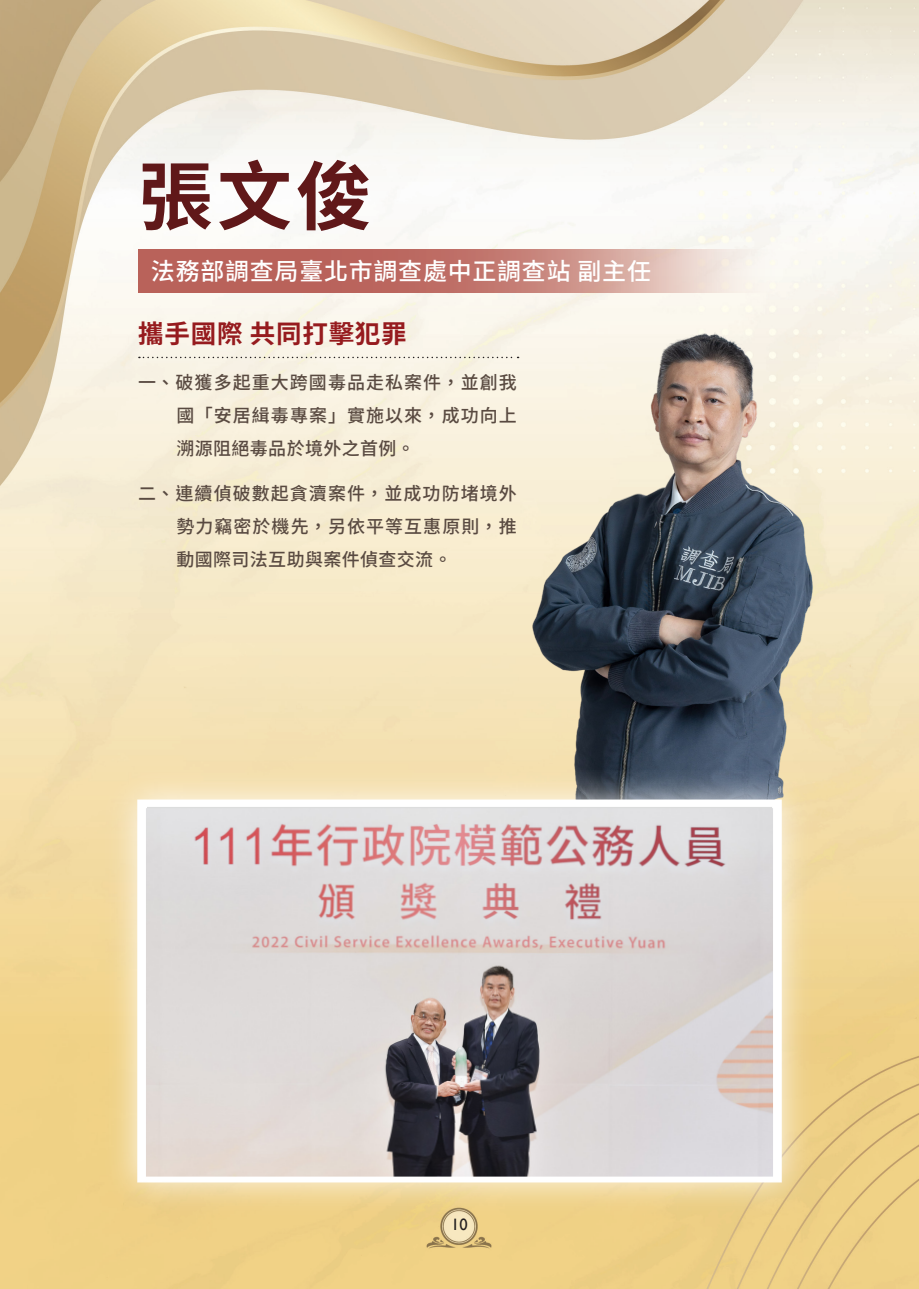
<style>
.page{position:relative;width:919px;height:1289px;background:#fff}
.page>*{position:absolute;margin:0;border:0;box-sizing:border-box;transform-origin:0 0}
.t1{font:700 75px "Source Han Sans TC";color:#601819}
.t2{font:700 25.5px "Source Han Sans TC";letter-spacing:.03em;color:#961b1e}
.t3{font:500 24px "Source Han Sans TC";letter-spacing:.03em;color:#fff}
.t4{font:500 18px/33px "Source Han Sans TC";letter-spacing:.055em;color:#594a41;text-align:justify}
.t5{font:16.5px "Gill Sans";color:#231f20}
</style>
<div class="page">
<img style="left:0;top:0;width:918px;height:770px">
<img style="left:138px;top:249px;width:642px;height:44px">
<svg style="left:139px;top:357px;width:379px;height:1px"></svg>
<img style="left:533px;top:320px;width:315px;height:450px">
<img style="left:0;top:770px;width:918px;height:518px">
<img style="left:146px;top:808px;width:627px;height:368px">
<p class="t1" style="left:138px;top:154px;width:234px">張文俊</p>
<p class="t3" style="left:151px;top:258px;width:501px">法務部調查局臺北市調查處中正調查站 副主任</p>
<p class="t2" style="left:138px;top:319px;width:270px">攜手國際共同打擊犯罪</p>
<p class="t4" style="left:176px;top:366px;width:342px;text-indent:-38px">一、破獲多起重大跨國毒品走私案件，並創我國「安居緝毒專案」實施以來，成功向上溯源阻絕毒品於境外之首例。</p>
<p class="t4" style="left:176px;top:477px;width:342px;text-indent:-38px">二、連續偵破數起貪瀆案件，並成功防堵境外勢力竊密於機先，另依平等互惠原則，推動國際司法互助與案件偵查交流。</p>
<p class="t5" style="left:451px;top:1215px;width:18px">10</p>
</div>
